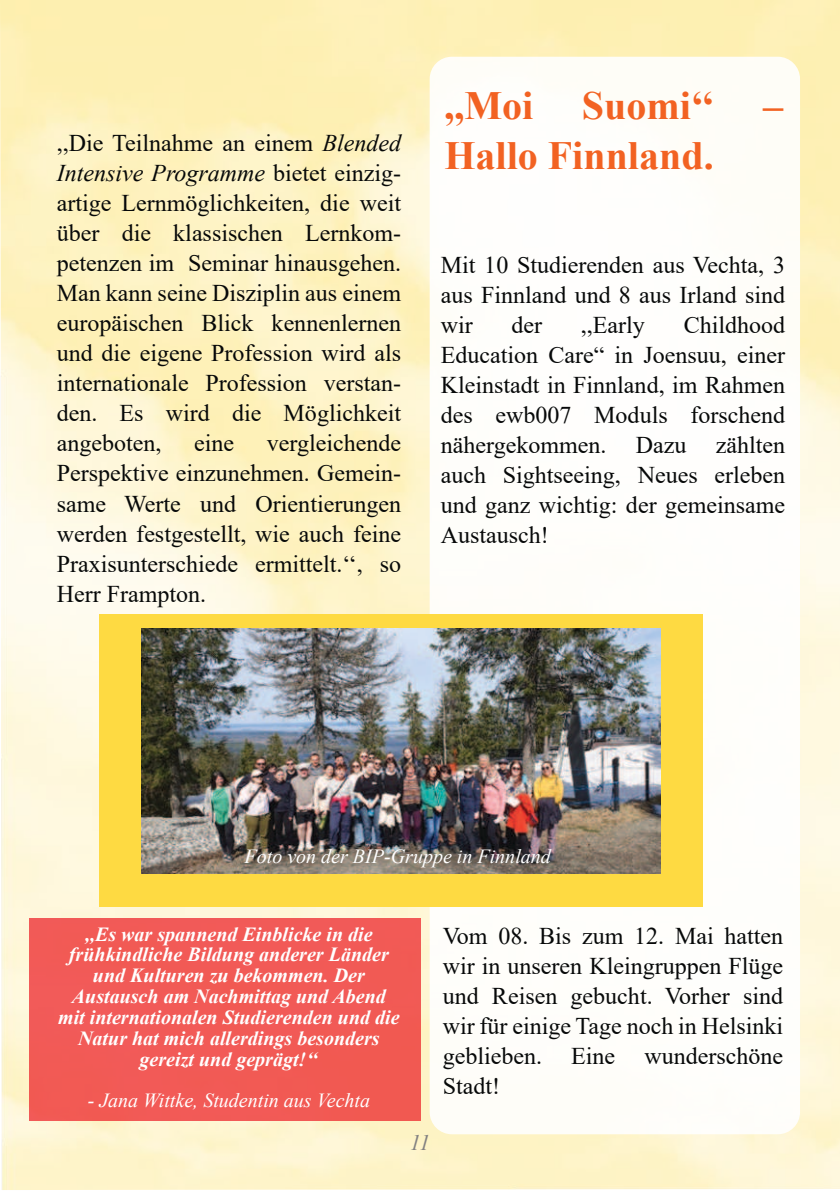
<style>
.page{position:relative;width:840px;height:1191px;background:#fff}
.page>*{position:absolute;margin:0;border:0;box-sizing:border-box;transform-origin:0 0}
.t1{font:700 40px/50px "Times New Roman";color:#f26222}
.t2{font:24px/30px "Times New Roman";color:#070909;text-align:justify}
.t3{font:italic 22px "Times New Roman";color:#838181}
.t4{font:italic 700 20px/20.8px "Times New Roman";color:#fff;text-align:center}
.t5{font:italic 20px "Times New Roman";color:#fff}
.s1{font-style:italic}
</style>
<div class="page">
<img style="left:0;top:0;width:839px;height:1190px">
<div style="left:429px;top:57px;width:370px;height:1077px;background:#fff;border-radius:22px"></div>
<div style="left:99px;top:614px;width:603px;height:292px;background:#feda42"></div>
<div style="left:30px;top:918px;width:390px;height:202px;background:#f15a56"></div>
<img style="left:141px;top:628px;width:519px;height:245px">
<p class="t2" style="left:57px;top:127px;width:345px">,,Die Teilnahme an einem <span class="s1">Blended Intensive Programme</span> bietet einzig&shy;artige Lernmöglichkeiten, die weit über die klassischen Lernkom&shy;petenzen im Seminar hinausgehen.<br>Man kann seine Disziplin aus einem europäischen Blick kennenlernen und die eigene Profession wird als internationale Profession verstan&shy;den. Es wird die Möglichkeit angeboten,</p>
<p class="t2" style="left:57px;top:427px;width:345px;text-indent:210px">vergleichende Perspektive einzunehmen. Gemein&shy;same Werte und Orientierungen werden festgestellt, wie auch feine Praxisunterschiede ermittelt.‘‘, so Herr Frampton.</p>
<p class="t2" style="left:194px;top:427px;width:41px">eine</p>
<h1 class="t1" style="left:444px;top:80px;width:340px">,,Moi Suomi‘‘ –<br>Hallo Finnland.</h1>
<p class="t2" style="left:440px;top:249px;width:345px">Mit 10 Studierenden aus Vechta, 3 aus Finnland und 8 aus Irland sind wir</p>
<p class="t2" style="left:440px;top:309px;width:345px;text-indent:243px">Childhood Education Care“ in Joensuu, einer Kleinstadt in Finnland, im Rahmen des ewb007 Moduls forschend nähergekommen. Dazu zählten auch Sightseeing, Neues erleben und ganz wichtig: der gemeinsame Austausch!</p>
<p class="t2" style="left:511px;top:309px;width:32px">der</p>
<p class="t2" style="left:580px;top:309px;width:65px">,,Early</p>
<p class="t5" style="left:244px;top:843px;width:308px">Foto von der BIP-Gruppe in Finnland</p>
<p class="t4" style="left:58px;top:923px;width:343px">,,Es war spannend Einblicke in die frühkindliche Bildung anderer Länder und Kulturen zu bekommen. Der Austausch am Nachmittag und Abend mit internationalen Studierenden und die Natur hat mich allerdings besonders gereizt und geprägt!‘‘</p>
<p class="t5" style="left:88px;top:1087px;width:284px">- Jana Wittke, Studentin aus Vechta</p>
<p class="t3" style="left:409px;top:1127px;width:22px">11</p>
<p class="t2" style="left:442px;top:920px;width:342px">Vom 08. Bis zum 12. Mai hatten wir in unseren Kleingruppen Flüge und Reisen gebucht. Vorher sind wir für einige Tage noch in Helsinki geblieben. Eine wunderschöne Stadt!</p>
</div>
